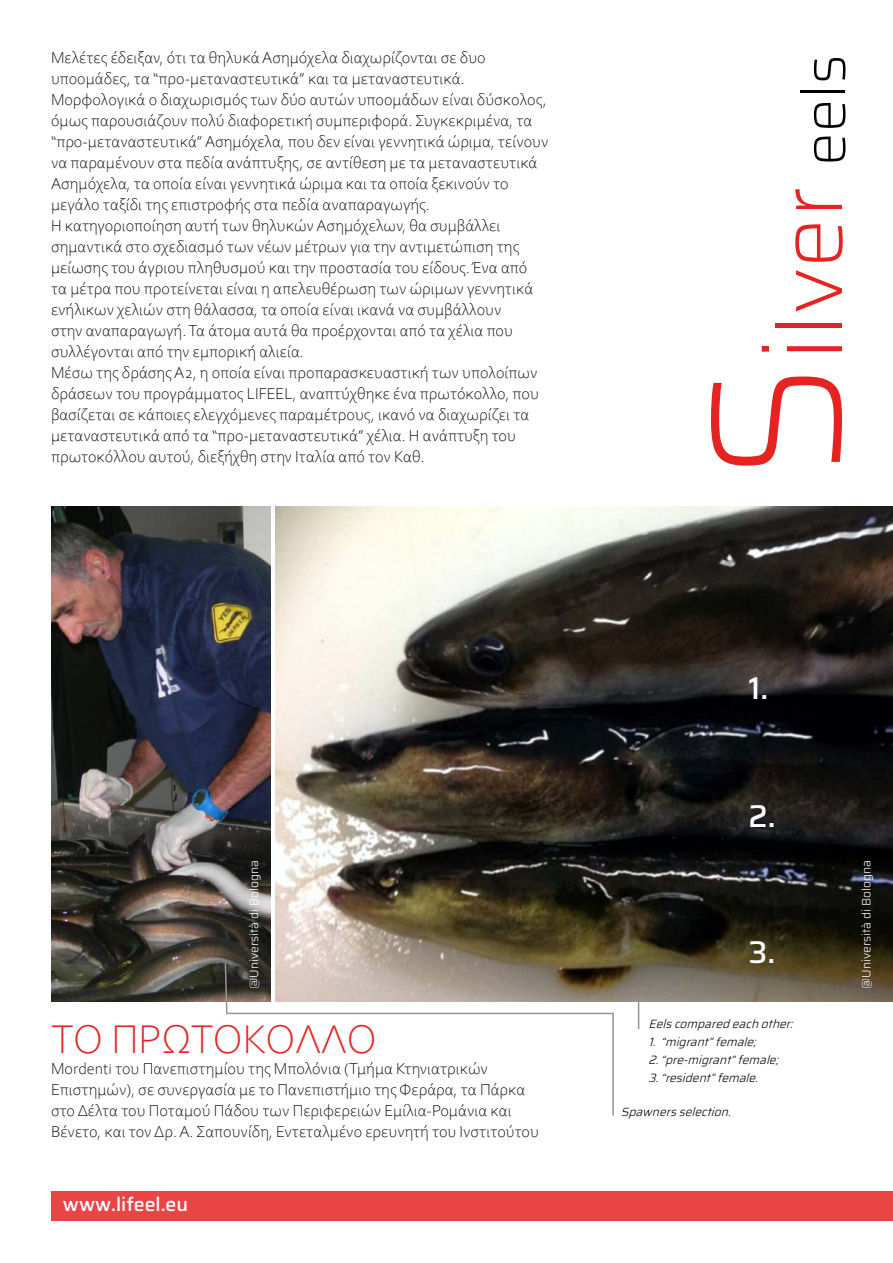
<style>
.page{position:relative;width:893px;height:1263px;background:#fff}
.page>*{position:absolute;margin:0;border:0;box-sizing:border-box;transform-origin:0 0}
.t1{font:200 186px "Saira";color:#e52321}
.t2{font:200 90px "Saira";color:#e52321}
.t3{font:300 42px "Corbel";letter-spacing:-.01em;color:#e52622}
.t4{font:500 31.5px "Saira";color:#fff}
.t5{font:500 19.5px "Saira";color:#fff}
.t6{font:300 16.5px/21px "Corbel";color:#000}
.t7{font:italic 300 12px/18px "Saira";color:#000}
.t8{font:300 12px "Saira";color:#fff}
.s1{font-size:108px}
.s2{font-size:60px;color:#000}
</style>
<div class="page">
<div style="left:51px;top:1191px;width:842px;height:29px;background:#e94545"></div>
<img style="left:51px;top:506px;width:219px;height:495px">
<hr style="left:638px;top:967px;width:1px;height:62px;background:#939599">
<img style="left:275px;top:506px;width:618px;height:495px">
<svg style="left:224px;top:962px;width:4px;height:53px"></svg>
<hr style="left:226px;top:1013px;width:388px;height:1px;background:#939599">
<hr style="left:612px;top:1013px;width:2px;height:102px;background:#939599">
<p class="t6" style="left:51px;top:47px;width:499px">Μελέτες έδειξαν, ότι τα θηλυκά Ασημόχελα διαχωρίζονται σε δυο υποομάδες, τα “προ-μεταναστευτικά” και τα μεταναστευτικά.<br>Μορφολογικά ο διαχωρισμός των δύο αυτών υποομάδων είναι δύσκολος, όμως παρουσιάζουν πολύ διαφορετική συμπεριφορά. Συγκεκριμένα, τα “προ-μεταναστευτικά” Ασημόχελα, που δεν είναι γεννητικά ώριμα, τείνουν να παραμένουν στα πεδία ανάπτυξης, σε αντίθεση με τα μεταναστευτικά Ασημόχελα, τα οποία είναι γεννητικά ώριμα και τα οποία ξεκινούν το μεγάλο ταξίδι της επιστροφής στα πεδία αναπαραγωγής.<br>Η κατηγοριοποίηση αυτή των θηλυκών Ασημόχελων, θα συμβάλλει σημαντικά στο σχεδιασμό των νέων μέτρων για την αντιμετώπιση της μείωσης του άγριου πληθυσμού και την προστασία του είδους. Ένα από<br>τα μέτρα που προτείνεται είναι η απελευθέρωση των ώριμων γεννητικά ενήλικων χελιών στη θάλασσα, τα οποία είναι ικανά να συμβάλλουν<br>στην αναπαραγωγή. Τα άτομα αυτά θα προέρχονται από τα χέλια που συλλέγονται από την εμπορική αλιεία.<br>Μέσω της δράσης Α2, η οποία είναι προπαρασκευαστική των υπολοίπων δράσεων του προγράμματος LIFEEL, αναπτύχθηκε ένα πρωτόκολλο, που βασίζεται σε κάποιες ελεγχόμενες παραμέτρους, ικανό να διαχωρίζει τα μεταναστευτικά από τα “προ-μεταναστευτικά” χέλια. Η ανάπτυξη του πρωτοκόλλου αυτού, διεξήχθη στην Ιταλία από τον Καθ.</p>
<h2 class="t2" style="left:744px;top:362px;width:309px;rotate:-90deg"><span class="s1">i</span>lver <span class="s2">eels</span></h2>
<h1 class="t1" style="left:638px;top:480px;width:119px;rotate:-90deg">S</h1>
<h3 class="t4" style="left:748px;top:664px;width:21px">1.</h3>
<h3 class="t4" style="left:748px;top:792px;width:29px">2.</h3>
<p class="t8" style="left:245px;top:989px;width:130px;rotate:-90deg">@Università di Bologna</p>
<p class="t8" style="left:857px;top:989px;width:130px;rotate:-90deg">@Università di Bologna</p>
<h3 class="t4" style="left:748px;top:928px;width:28px">3.</h3>
<h3 class="t3" style="left:51px;top:1012px;width:322px">ΤΟ ΠΡΩΤΟΚΟΛΛΟ</h3>
<p class="t6" style="left:51px;top:1058px;width:489px">Mordenti του Πανεπιστημίου της Μπολόνια (Τμήμα Κτηνιατρικών Επιστημών), σε συνεργασία με το Πανεπιστήμιο της Φεράρα, τα Πάρκα στο Δέλτα του Ποταμού Πάδου των Περιφερειών Εμίλια-Ρομάνια και Βένετο, και τον Δρ. Α. Σαπουνίδη, Εντεταλμένο ερευνητή του Ινστιτούτου</p>
<p class="t5" style="left:63px;top:1189px;width:127px">www.lifeel.eu</p>
<p class="t7" style="left:648px;top:1014px;width:150px">Eelscomparedeachother:</p>
<p class="t7" style="left:648px;top:1032px;width:136px">1. “migrant”female;<br>2.“pre-migrant”female;<br>3.“resident”female.</p>
<p class="t7" style="left:621px;top:1102px;width:116px">Spawnersselection.</p>
</div>
